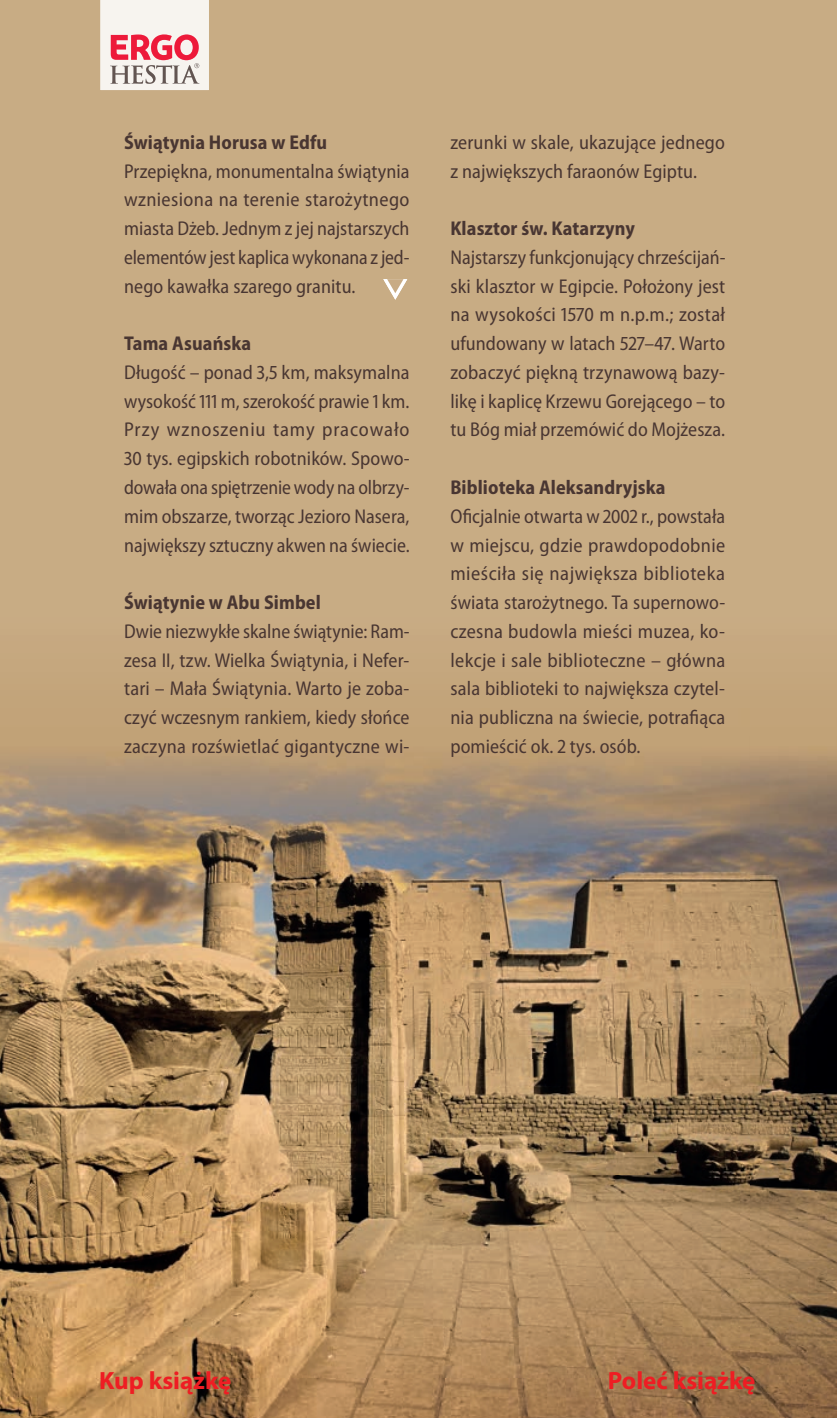
<style>
.page{position:relative;width:837px;height:1418px;background:#fff}
.page>*{position:absolute;margin:0;border:0;box-sizing:border-box;transform-origin:0 0}
.t1{font:700 25px "Myriad Pro";color:#ee1d23}
.t2{font:semi-condensed 20px/28.8px "Myriad Pro";letter-spacing:.005em;color:#493632;text-align:justify}
.t3{font:700 semi-condensed 20px "Myriad Pro";letter-spacing:.005em;color:#493632}
</style>
<div class="page">
<div style="left:0;top:0;width:836px;height:479px;background:#c8ac84"></div>
<div style="left:0;top:479px;width:836px;height:230px;background:#c8ac84"></div>
<img style="left:0;top:709px;width:836px;height:708px">
<svg style="left:100px;top:0;width:109px;height:90px"></svg>
<svg style="left:383px;top:279px;width:24px;height:21px"></svg>
<p class="t3" style="left:124px;top:131px;width:204px">Świątynia Horusa w Edfu</p>
<p class="t2" style="left:124px;top:157px;width:287px">Przepiękna, monumentalna świątynia wzniesiona na terenie starożytnego miasta Dżeb. Jednym z jej najstarszych elementów jest kaplica wykonana z jed&shy;nego kawałka szarego granitu.</p>
<p class="t3" style="left:124px;top:332px;width:129px">Tama Asuańska</p>
<p class="t2" style="left:124px;top:358px;width:287px">Długość – ponad 3,5 km, maksymalna wysokość 111 m, szerokość prawie 1 km.<br>Przy wznoszeniu tamy pracowało 30 tys. egipskich robotników. Spowo&shy;dowała ona spiętrzenie wody na olbrzy&shy;mim obszarze, tworząc Jezioro Nasera, największy sztuczny akwen na świecie.</p>
<p class="t3" style="left:124px;top:591px;width:198px">Świątynie w Abu Simbel</p>
<p class="t2" style="left:124px;top:617px;width:287px">Dwie niezwykłe skalne świątynie: Ram&shy;zesa II, tzw. Wielka Świątynia, i Nefer&shy;tari – Mała Świątynia. Warto je zoba&shy;czyć wczesnym rankiem, kiedy słońce zaczyna rozświetlać gigantyczne wi-</p>
<p class="t2" style="left:450px;top:128px;width:276px">zerunki w skale, ukazujące jednego z największych faraonów Egiptu.</p>
<p class="t3" style="left:450px;top:217px;width:186px">Klasztor św. Katarzyny</p>
<p class="t2" style="left:450px;top:243px;width:276px">Najstarszy funkcjonujący chrześcijań&shy;ski klasztor w Egipcie. Położony jest na wysokości 1570 m n.p.m.; został ufundowany w latach 527–47. Warto zobaczyć piękną trzynawową bazy&shy;likę i kaplicę Krzewu Gorejącego – to tu Bóg miał przemówić do Mojżesza.</p>
<p class="t3" style="left:450px;top:476px;width:216px">Biblioteka Aleksandryjska</p>
<p class="t2" style="left:450px;top:502px;width:276px">Oficjalnie otwarta w 2002 r., powstała w miejscu, gdzie prawdopodobnie mieściła się największa biblioteka świata starożytnego. Ta supernowo&shy;czesna budowla mieści muzea, ko&shy;lekcje i sale biblioteczne – główna sala biblioteki to największa czytel&shy;nia publiczna na świecie, potrafiąca pomieścić ok. 2 tys. osób.</p>
<p class="t1" style="left:99px;top:1364px;width:134px">Kup książkę</p>
<p class="t1" style="left:607px;top:1364px;width:149px">Poleć książkę</p>
</div>
